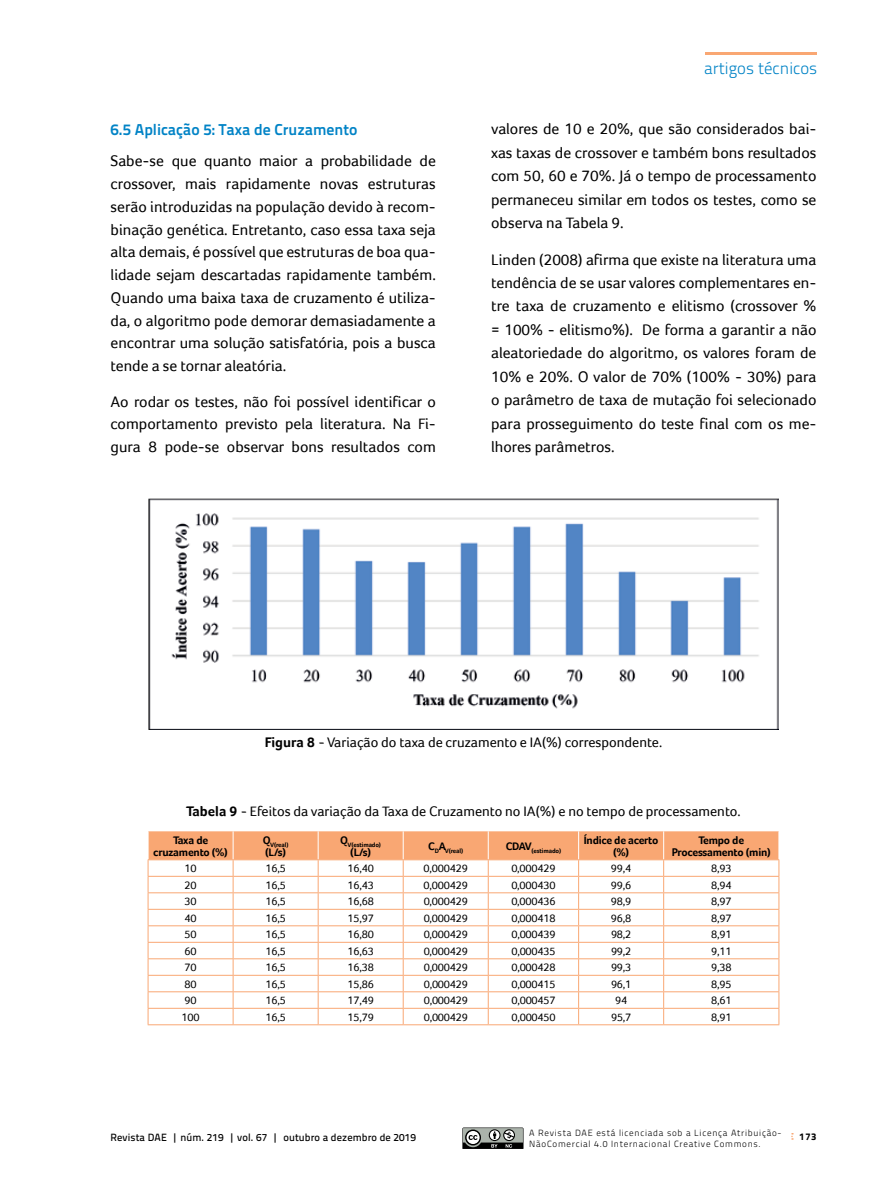
<style>
.page{position:relative;width:893px;height:1191px;background:#fff}
.page>*{position:absolute;margin:0;border:0;box-sizing:border-box;transform-origin:0 0}
.t1{font:300 16.65px "Titillium Text 22 L";color:#0083c6}
.t2{font:15.75px/23.4px "Foco";color:#000;text-align:justify}
.t3{font:700 15.75px "Titillium Text 22 L";color:#0083c6}
.t4{font:14.25px "Foco";color:#000}
.t5{font:11.25px "Foco";letter-spacing:-.02em;color:#000}
.t6{font:700 11.25px/12px "Foco";letter-spacing:-.02em;color:#000;text-align:center}
.t7{font:500 10.5px "Titillium Text 22 L";letter-spacing:.01em;color:#000}
.t8{font:800 9.75px "Titillium Text 22 L";color:#000}
.t9{font:300 9px/10.5px "Titillium Text 22 L";letter-spacing:.08em;color:#000}
.t10{font:700 6.6px "Foco";letter-spacing:-.02em;color:#000}
.s1{font-weight:700}
</style>
<div class="page">
<img style="left:149px;top:498px;width:629px;height:231px">
<hr style="left:148px;top:1024px;width:85px;height:1px;background:#f9a773">
<hr style="left:233px;top:1024px;width:85px;height:1px;background:#f9a773">
<hr style="left:318px;top:1024px;width:85px;height:1px;background:#f9a773">
<hr style="left:403px;top:1024px;width:85px;height:1px;background:#f9a773">
<hr style="left:488px;top:1024px;width:91px;height:1px;background:#f9a773">
<hr style="left:579px;top:1024px;width:85px;height:1px;background:#f9a773">
<hr style="left:664px;top:1024px;width:115px;height:1px;background:#f9a773">
<svg style="left:148px;top:831px;width:631px;height:193px"></svg>
<svg style="left:791px;top:1133px;width:2px;height:6px"></svg>
<hr style="left:705px;top:52px;width:111px;height:3px;background:#f9a773">
<svg style="left:462px;top:1127px;width:61px;height:22px"></svg>
<p class="t3" style="left:111px;top:117px;width:248px">6.5 Aplicação 5: Taxa de Cruzamento</p>
<p class="t2" style="left:111px;top:150px;width:327px;line-height:22.8px">Sabe-se que quanto maior a probabilidade de crossover, mais rapidamente novas estruturas serão introduzidas na população devido à recom&shy;binação genética. Entretanto, caso essa taxa seja alta demais, é possível que estruturas de boa qua&shy;lidade sejam descartadas rapidamente também.<br>Quando uma baixa taxa de cruzamento é utiliza&shy;da, o algoritmo pode demorar demasiadamente a encontrar uma solução satisfatória, pois a busca tende a se tornar aleatória.</p>
<p class="t2" style="left:111px;top:390px;width:327px;line-height:22.8px">Ao rodar os testes, não foi possível identificar o comportamento previsto pela literatura. Na Fi&shy;gura 8 pode-se observar bons resultados com</p>
<p class="t1" style="left:704px;top:56px;width:115px">artigos técnicos</p>
<p class="t2" style="left:491px;top:117px;width:327px">valores de 10 e 20%, que são considerados bai&shy;xas taxas de crossover e também bons resultados com 50, 60 e 70%. Já o tempo de processamento permaneceu similar em todos os testes, como se observa na Tabela 9.</p>
<p class="t2" style="left:491px;top:247px;width:327px">Linden (2008) afirma que existe na literatura uma tendência de se usar valores complementares en&shy;tre taxa de cruzamento e elitismo (crossover % = 100% - elitismo%). De forma a garantir a não aleatoriedade do algoritmo, os valores foram de 10% e 20%. O valor de 70% (100% - 30%) para o parâmetro de taxa de mutação foi selecionado para prosseguimento do teste final com os me&shy;lhores parâmetros.</p>
<p class="t4" style="left:265px;top:734px;width:399px"><span class="s1">Figura 8</span> - Variação do taxa de cruzamento e IA(%) correspondente.</p>
<p class="t4" style="left:186px;top:802px;width:556px"><span class="s1">Tabela 9</span> - Efeitos da variação da Taxa de Cruzamento no IA(%) e no tempo de processamento.</p>
<p class="t6" style="left:153px;top:833px;width:76px">Taxa de cruzamento (%)</p>
<p class="t10" style="left:263px;top:841px;width:27px"><sup>Q</sup>V(real)</p>
<p class="t10" style="left:340px;top:841px;width:42px"><sup>Q</sup>V(estimado)</p>
<p class="t6" style="left:350px;top:845px;width:22px">(L/s)</p>
<p class="t10" style="left:428px;top:847px;width:36px"><sup>C</sup>D<sup>A</sup>V(real)</p>
<p class="t10" style="left:506px;top:847px;width:57px"><sup>CDAV</sup>(estimado)</p>
<p class="t6" style="left:584px;top:833px;width:76px">Índice de acerto (%)</p>
<p class="t6" style="left:672px;top:833px;width:101px">Tempo de<br>Processamento (min)</p>
<p class="t6" style="left:265px;top:845px;width:22px">(L/s)</p>
<p class="t5" style="left:185px;top:861px;width:14px">10</p>
<p class="t5" style="left:265px;top:861px;width:22px">16,5</p>
<p class="t5" style="left:347px;top:861px;width:28px">16,40</p>
<p class="t5" style="left:424px;top:861px;width:46px">0,000429</p>
<p class="t5" style="left:511px;top:861px;width:46px">0,000429</p>
<p class="t5" style="left:611px;top:861px;width:22px">99,4</p>
<p class="t5" style="left:711px;top:861px;width:22px">8,93</p>
<p class="t5" style="left:185px;top:878px;width:14px">20</p>
<p class="t5" style="left:265px;top:878px;width:22px">16,5</p>
<p class="t5" style="left:348px;top:878px;width:28px">16,43</p>
<p class="t5" style="left:424px;top:878px;width:46px">0,000429</p>
<p class="t5" style="left:511px;top:878px;width:46px">0,000430</p>
<p class="t5" style="left:611px;top:878px;width:22px">99,6</p>
<p class="t5" style="left:711px;top:878px;width:22px">8,94</p>
<p class="t5" style="left:185px;top:894px;width:14px">30</p>
<p class="t5" style="left:265px;top:894px;width:22px">16,5</p>
<p class="t5" style="left:348px;top:894px;width:28px">16,68</p>
<p class="t5" style="left:424px;top:894px;width:46px">0,000429</p>
<p class="t5" style="left:511px;top:894px;width:46px">0,000436</p>
<p class="t5" style="left:611px;top:894px;width:22px">98,9</p>
<p class="t5" style="left:711px;top:894px;width:22px">8,97</p>
<p class="t5" style="left:185px;top:911px;width:14px">40</p>
<p class="t5" style="left:265px;top:911px;width:22px">16,5</p>
<p class="t5" style="left:348px;top:911px;width:28px">15,97</p>
<p class="t5" style="left:424px;top:911px;width:46px">0,000429</p>
<p class="t5" style="left:511px;top:911px;width:46px">0,000418</p>
<p class="t5" style="left:611px;top:911px;width:22px">96,8</p>
<p class="t5" style="left:711px;top:911px;width:22px">8,97</p>
<p class="t5" style="left:185px;top:927px;width:14px">50</p>
<p class="t5" style="left:265px;top:927px;width:22px">16,5</p>
<p class="t5" style="left:348px;top:927px;width:28px">16,80</p>
<p class="t5" style="left:424px;top:927px;width:46px">0,000429</p>
<p class="t5" style="left:511px;top:927px;width:46px">0,000439</p>
<p class="t5" style="left:611px;top:927px;width:22px">98,2</p>
<p class="t5" style="left:711px;top:927px;width:22px">8,91</p>
<p class="t5" style="left:185px;top:944px;width:14px">60</p>
<p class="t5" style="left:265px;top:944px;width:22px">16,5</p>
<p class="t5" style="left:348px;top:944px;width:28px">16,63</p>
<p class="t5" style="left:424px;top:944px;width:46px">0,000429</p>
<p class="t5" style="left:511px;top:944px;width:46px">0,000435</p>
<p class="t5" style="left:611px;top:944px;width:22px">99,2</p>
<p class="t5" style="left:711px;top:944px;width:22px">9,11</p>
<p class="t5" style="left:185px;top:960px;width:14px">70</p>
<p class="t5" style="left:265px;top:960px;width:22px">16,5</p>
<p class="t5" style="left:348px;top:960px;width:28px">16,38</p>
<p class="t5" style="left:424px;top:960px;width:46px">0,000429</p>
<p class="t5" style="left:511px;top:960px;width:46px">0,000428</p>
<p class="t5" style="left:611px;top:960px;width:22px">99,3</p>
<p class="t5" style="left:711px;top:960px;width:22px">9,38</p>
<p class="t5" style="left:185px;top:977px;width:14px">80</p>
<p class="t5" style="left:266px;top:977px;width:22px">16,5</p>
<p class="t5" style="left:348px;top:977px;width:28px">15,86</p>
<p class="t5" style="left:424px;top:977px;width:46px">0,000429</p>
<p class="t5" style="left:511px;top:977px;width:46px">0,000415</p>
<p class="t5" style="left:611px;top:977px;width:22px">96,1</p>
<p class="t5" style="left:711px;top:977px;width:22px">8,95</p>
<p class="t5" style="left:185px;top:993px;width:14px">90</p>
<p class="t5" style="left:266px;top:993px;width:22px">16,5</p>
<p class="t5" style="left:348px;top:993px;width:28px">17,49</p>
<p class="t5" style="left:424px;top:993px;width:46px">0,000429</p>
<p class="t5" style="left:511px;top:993px;width:46px">0,000457</p>
<p class="t5" style="left:615px;top:993px;width:14px">94</p>
<p class="t5" style="left:711px;top:993px;width:22px">8,61</p>
<p class="t5" style="left:182px;top:1010px;width:20px">100</p>
<p class="t5" style="left:266px;top:1010px;width:22px">16,5</p>
<p class="t5" style="left:348px;top:1010px;width:28px">15,79</p>
<p class="t5" style="left:424px;top:1010px;width:46px">0,000429</p>
<p class="t5" style="left:511px;top:1010px;width:46px">0,000450</p>
<p class="t5" style="left:611px;top:1010px;width:22px">95,7</p>
<p class="t5" style="left:711px;top:1010px;width:22px">8,91</p>
<p class="t7" style="left:111px;top:1129px;width:307px">Revista DAE | núm. 219 | vol. 67 | outubro a dezembro de 2019</p>
<p class="t9" style="left:529px;top:1127px;width:254px">A Revista DAE está licenciada sob a Licença Atribuição-<br>NãoComercial 4.0 Internacional Creative Commons.</p>
<p class="t8" style="left:799px;top:1129px;width:19px">173</p>
</div>
